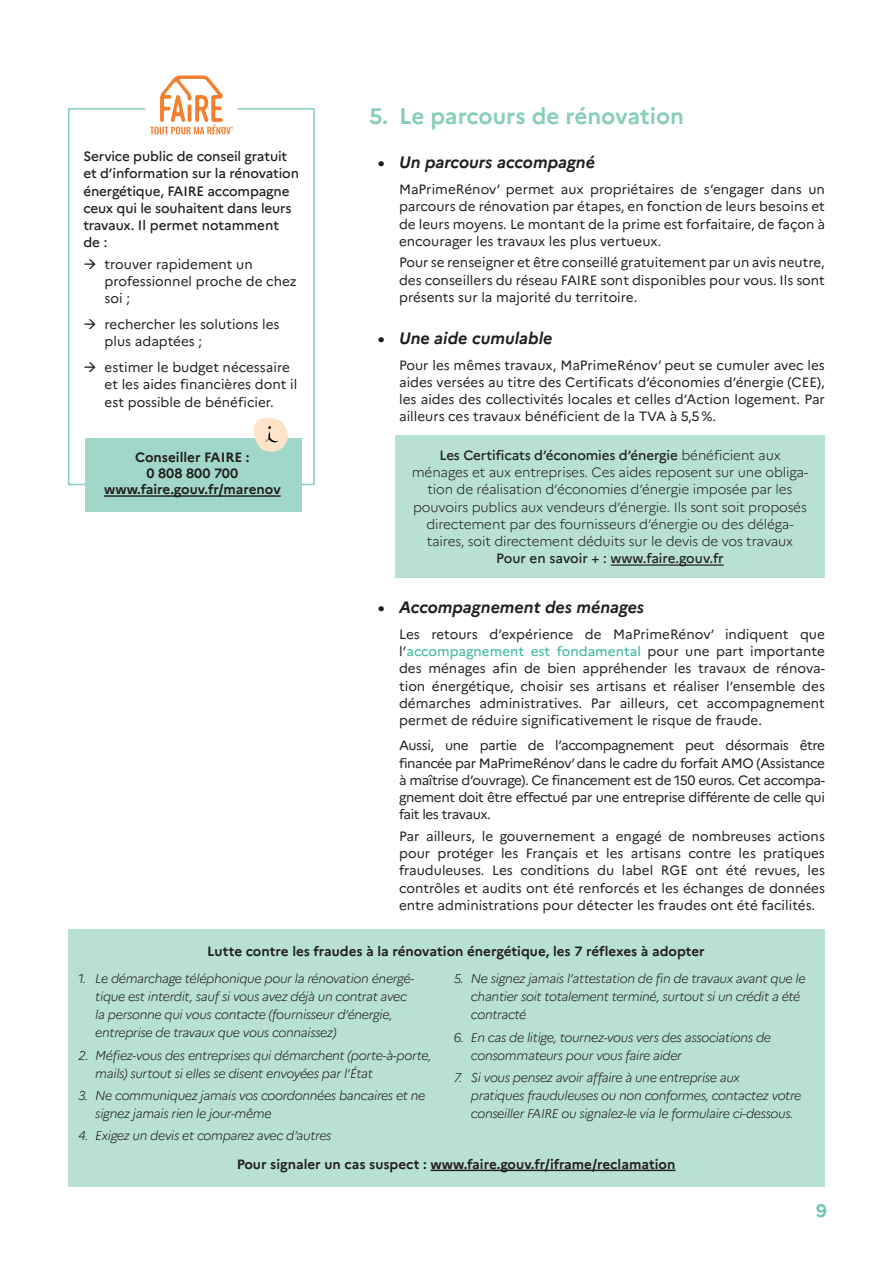
<style>
.page{position:relative;width:893px;height:1263px;background:#fff}
.page>*{position:absolute;margin:0;border:0;box-sizing:border-box;transform-origin:0 0}
.ss_titre_DP{font:700 22.5px "Marianne";color:#88cebb}
.t1{font:700 18px "Marianne";color:#6cc6b0}
.t2{font:italic 700 16.5px "Marianne";color:#231f20}
.texte_courant_DP{font:13.5px/17.2px "Marianne";color:#231f20;text-align:justify}
.texte_courant_DP-2{font:300 13.5px/17.2px "Marianne";letter-spacing:-.01em;color:#231f20;text-align:center}
.texte_courant_DP-3{font:700 13.5px/16.2px "Marianne";color:#231f20;text-align:center}
.texte_cote_DP{font:500 13.5px/17.2px "Marianne";letter-spacing:-.01em;color:#231f20}
.t3{font:italic 300 12.75px/18px "Marianne";letter-spacing:-.025em;color:#231f20}
.s1{font-weight:500}
.s2{font-weight:500;color:#4cbfa4}
</style>
<div class="page">
<div style="left:68px;top:929px;width:757px;height:257px;background:#b8e0d4"></div>
<div style="left:396px;top:435px;width:429px;height:142px;background:#b8e0d4"></div>
<hr style="left:611px;top:564px;width:113px;height:2px;background:#231f20">
<div style="left:85px;top:438px;width:216px;height:74px;background:#a1d7c8"></div>
<hr style="left:104px;top:495px;width:177px;height:2px;background:#231f20">
<hr style="left:430px;top:1169px;width:245px;height:2px;background:#231f20">
<svg style="left:68px;top:75px;width:247px;height:411px"></svg>
<p class="texte_cote_DP" style="left:83px;top:148px;width:217px">Service public de conseil gratuit et d’information sur la rénovation énergétique, FAIRE accompagne ceux qui le souhaitent dans leurs travaux. Il permet notamment de :</p>
<p class="texte_courant_DP" style="left:105px;top:255px;width:194px;text-align:left">trouver rapidement un professionnel proche de chez soi ;</p>
<p class="texte_courant_DP" style="left:105px;top:316px;width:176px">rechercher les solutions les plus adaptées ;</p>
<p class="texte_courant_DP" style="left:105px;top:358px;width:194px;line-height:17.7px;text-align:left">estimer le budget nécessaire et les aides financières dont il est possible de bénéficier.</p>
<p class="texte_courant_DP-3" style="left:135px;top:449px;width:116px">Conseiller FAIRE :<br>0 808 800 700</p>
<p class="texte_courant_DP-3" style="left:104px;top:481px;width:178px">www.faire.gouv.fr/marenov</p>
<p class="ss_titre_DP" style="left:369px;top:102px;width:316px">5. Le parcours de rénovation</p>
<p class="t2" style="left:378px;top:152px;width:219px">• Un parcours accompagné</p>
<p class="texte_courant_DP" style="left:399px;top:181px;width:427px">MaPrimeRénov’ permet aux propriétaires de s’engager dans un parcours de rénovation par étapes, en fonction de leurs besoins et de leurs moyens. Le montant de la prime est forfaitaire, de façon à encourager les travaux les plus vertueux.</p>
<p class="texte_courant_DP" style="left:399px;top:254px;width:427px">Pour se renseigner et être conseillé gratuitement par un avis neutre, des conseillers du réseau FAIRE sont disponibles pour vous. Ils sont présents sur la majorité du territoire.</p>
<p class="t2" style="left:378px;top:328px;width:176px">• Une aide cumulable</p>
<p class="texte_courant_DP" style="left:399px;top:356px;width:427px">Pour les mêmes travaux, MaPrimeRénov’ peut se cumuler avec les aides versées au titre des Certificats d’économies d’énergie (CEE), les aides des collectivités locales et celles d’Action logement. Par ailleurs ces travaux bénéficient de la TVA à 5,5%.</p>
<p class="texte_courant_DP-2" style="left:412px;top:446px;width:398px"><span class="s1">Les Certificats d’économies d’énergie</span> bénéficient aux ménages et aux entreprises. Ces aides reposent sur une obliga&shy;tion de réalisation d’économies d’énergie imposée par les pouvoirs publics aux vendeurs d’énergie. Ils sont soit proposés directement par des fournisseurs d’énergie ou des déléga&shy;taires, soit directement déduits sur le devis de vos travaux <span class="s1">Pour en savoir + : www.faire.gouv.fr</span></p>
<p class="t2" style="left:378px;top:597px;width:268px">• Accompagnement des ménages</p>
<p class="texte_courant_DP" style="left:399px;top:625px;width:427px">Les retours d’expérience de MaPrimeRénov’ indiquent que l’<span class="s2">accompagnement est fondamental</span> pour une part importante des ménages afin de bien appréhender les travaux de rénova&shy;tion énergétique, choisir ses artisans et réaliser l’ensemble des démarches administratives. Par ailleurs, cet accompagnement permet de réduire significativement le risque de fraude.</p>
<p class="texte_courant_DP" style="left:399px;top:737px;width:427px">Aussi, une partie de l’accompagnement peut désormais être financée par MaPrimeRénov’ dans le cadre du forfait AMO (Assistance à maîtrise d’ouvrage). Ce financement est de 150 euros. Cet accompa&shy;gnement doit être effectué par une entreprise différente de celle qui fait les travaux.</p>
<p class="texte_courant_DP" style="left:399px;top:827px;width:427px">Par ailleurs, le gouvernement a engagé de nombreuses actions pour protéger les Français et les artisans contre les pratiques frauduleuses. Les conditions du label RGE ont été revues, les contrôles et audits ont été renforcés et les échanges de données entre administrations pour détecter les fraudes ont été facilités.</p>
<p class="texte_courant_DP-3" style="left:207px;top:943px;width:499px">Lutte contre les fraudes à la rénovation énergétique, les 7 réflexes à adopter</p>
<p class="t3" style="left:95px;top:970px;width:320px;text-indent:-17px">1. Le démarchage téléphonique pour la rénovation énergé&shy;tique est interdit, sauf si vous avez déjà un contrat avec la personne qui vous contacte (fournisseur d’énergie, entreprise de travaux que vous connaissez)</p>
<p class="t3" style="left:95px;top:1046px;width:338px;text-indent:-17px">2. Méfiez-vous des entreprises qui démarchent (porte-à-porte, mails) surtout si elles se disent envoyées par l’État</p>
<p class="t3" style="left:95px;top:1086px;width:332px;text-indent:-17px">3. Ne communiquez jamais vos coordonnées bancaires et ne signez jamais rien le jour-même</p>
<p class="t3" style="left:78px;top:1126px;width:255px">4. Exigez un devis et comparez avec d’autres</p>
<p class="t3" style="left:471px;top:970px;width:336px;text-indent:-17px">5. Ne signez jamais l’attestation de fin de travaux avant que le chantier soit totalement terminé, surtout si un crédit a été contracté</p>
<p class="t3" style="left:471px;top:1028px;width:302px;text-indent:-17px">6. En cas de litige, tournez-vous vers des associations de consommateurs pour vous faire aider</p>
<p class="t3" style="left:471px;top:1068px;width:332px;text-indent:-17px">7. Si vous pensez avoir affaire à une entreprise aux<br>pratiques frauduleuses ou non conformes, contactez votre conseiller FAIRE ou signalez-le via le formulaire ci-dessous.</p>
<p class="texte_courant_DP-3" style="left:237px;top:1156px;width:440px">Pour signaler un cas suspect : www.faire.gouv.fr/iframe/reclamation</p>
<h2 class="t1" style="left:816px;top:1199px;width:12px">9</h2>
</div>
